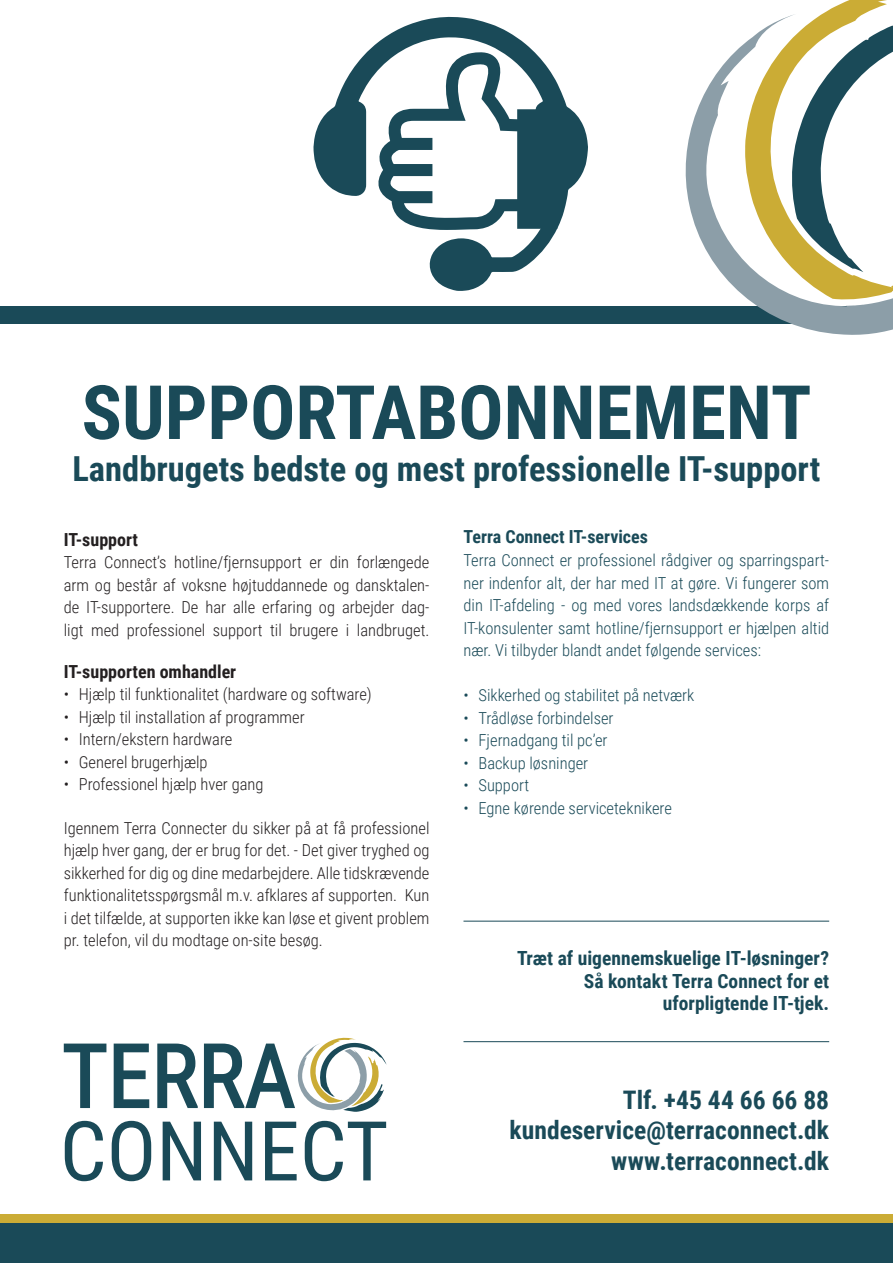
<style>
.page{position:relative;width:893px;height:1263px;background:#fff}
.page>*{position:absolute;margin:0;border:0;box-sizing:border-box;transform-origin:0 0}
.t1{font:700 75px "Roboto Condensed";color:#1a4a58}
.t2{font:700 34.5px "Roboto Condensed";color:#1a4a58}
.t3{font:700 25.5px "Roboto Condensed";color:#1a4a58}
.t4{font:700 19.5px "Roboto Condensed";color:#1a4a58}
.t5{font:700 18px "Roboto Condensed";color:#231f20}
.t6{font:700 18px "Roboto Condensed";color:#1a4a58}
.t7{font:300 16.5px/22.5px "Roboto Condensed";color:#231f20;text-align:justify}
.t8{font:300 16.5px/22.5px "Roboto Condensed";color:#1a4a58;text-align:justify}
</style>
<div class="page">
<svg style="left:313px;top:16px;width:275px;height:275px"></svg>
<div style="left:0;top:306px;width:893px;height:18px;background:#1a4a58"></div>
<svg style="left:822px;top:0;width:65px;height:14px"></svg>
<svg style="left:685px;top:14px;width:208px;height:321px"></svg>
<div style="left:0;top:1214px;width:893px;height:49px;background:#cbac35"></div>
<svg style="left:64px;top:1043px;width:42px;height:65px"></svg>
<svg style="left:114px;top:1043px;width:35px;height:65px"></svg>
<svg style="left:157px;top:1043px;width:41px;height:65px"></svg>
<svg style="left:65px;top:1121px;width:38px;height:60px"></svg>
<svg style="left:112px;top:1121px;width:39px;height:60px"></svg>
<svg style="left:163px;top:1122px;width:38px;height:58px"></svg>
<svg style="left:214px;top:1122px;width:38px;height:58px"></svg>
<svg style="left:265px;top:1122px;width:32px;height:58px"></svg>
<svg style="left:305px;top:1121px;width:81px;height:60px"></svg>
<svg style="left:204px;top:1037px;width:183px;height:75px"></svg>
<div style="left:0;top:1223px;width:893px;height:40px;background:#1a4a58"></div>
<hr style="left:463px;top:1041px;width:366px;height:1px;background:#1a4a58">
<hr style="left:463px;top:921px;width:366px;height:1px;background:#1a4a58">
<p class="t1" style="left:81px;top:360px;width:732px">SUPPORTABONNEMENT</p>
<p class="t2" style="left:72px;top:444px;width:749px">Landbrugets bedste og mest professionelle IT-support</p>
<p class="t5" style="left:64px;top:527px;width:76px">IT-support</p>
<p class="t7" style="left:64px;top:550px;width:367px">Terra Connect’s hotline/fjernsupport er din forlængede arm og består af voksne højtuddannede og dansktalen&shy;de IT-supportere. De har alle erfaring og arbejder dag&shy;ligt med professionel support til brugere i landbruget.</p>
<p class="t5" style="left:64px;top:659px;width:174px">IT-supporten omhandler</p>
<p class="t7" style="left:64px;top:682px;width:310px">• Hjælp til funktionalitet (hardware og software)</p>
<p class="t7" style="left:64px;top:705px;width:242px">• Hjælp til installation af programmer</p>
<p class="t7" style="left:64px;top:727px;width:170px">• Intern/ekstern hardware</p>
<p class="t7" style="left:64px;top:750px;width:145px">• Generel brugerhjælp</p>
<p class="t7" style="left:64px;top:772px;width:201px">• Professionel hjælp hver gang</p>
<p class="t7" style="left:64px;top:816px;width:367px">Igennem Terra Connecter du sikker på at få professionel hjælp hver gang, der er brug for det. - Det giver tryghed og sikkerhed for dig og dine medarbejdere. Alle tidskrævende funktionalitetsspørgsmål m.v. afklares af supporten. Kun i det tilfælde, at supporten ikke kan løse et givent problem pr. telefon, vil du modtage on-site besøg.</p>
<p class="t6" style="left:463px;top:524px;width:186px">Terra Connect IT-services</p>
<p class="t8" style="left:463px;top:548px;width:367px">Terra Connect er professionel rådgiver og sparringspart&shy;ner indenfor alt, der har med IT at gøre. Vi fungerer som din IT-afdeling - og med vores landsdækkende korps af IT-konsulenter samt hotline/fjernsupport er hjælpen altid nær. Vi tilbyder blandt andet følgende services:</p>
<p class="t8" style="left:463px;top:683px;width:232px">• Sikkerhed og stabilitet på netværk</p>
<p class="t8" style="left:463px;top:706px;width:152px">• Trådløse forbindelser</p>
<p class="t8" style="left:463px;top:728px;width:146px">• Fjernadgang til pc’er</p>
<p class="t8" style="left:463px;top:751px;width:126px">• Backup løsninger</p>
<p class="t8" style="left:463px;top:773px;width:67px">• Support</p>
<p class="t8" style="left:463px;top:796px;width:210px">• Egne kørende serviceteknikere</p>
<p class="t4" style="left:517px;top:945px;width:314px">Træt af uigennemskuelige IT-løsninger?</p>
<p class="t4" style="left:584px;top:967px;width:247px">Så kontakt Terra Connect for et</p>
<p class="t4" style="left:663px;top:990px;width:168px">uforpligtende IT-tjek.</p>
<p class="t3" style="left:623px;top:1082px;width:208px">Tlf. +45 44 66 66 88</p>
<p class="t3" style="left:509px;top:1112px;width:321px">kundeservice@terraconnect.dk</p>
<p class="t3" style="left:611px;top:1143px;width:220px">www.terraconnect.dk</p>
</div>
